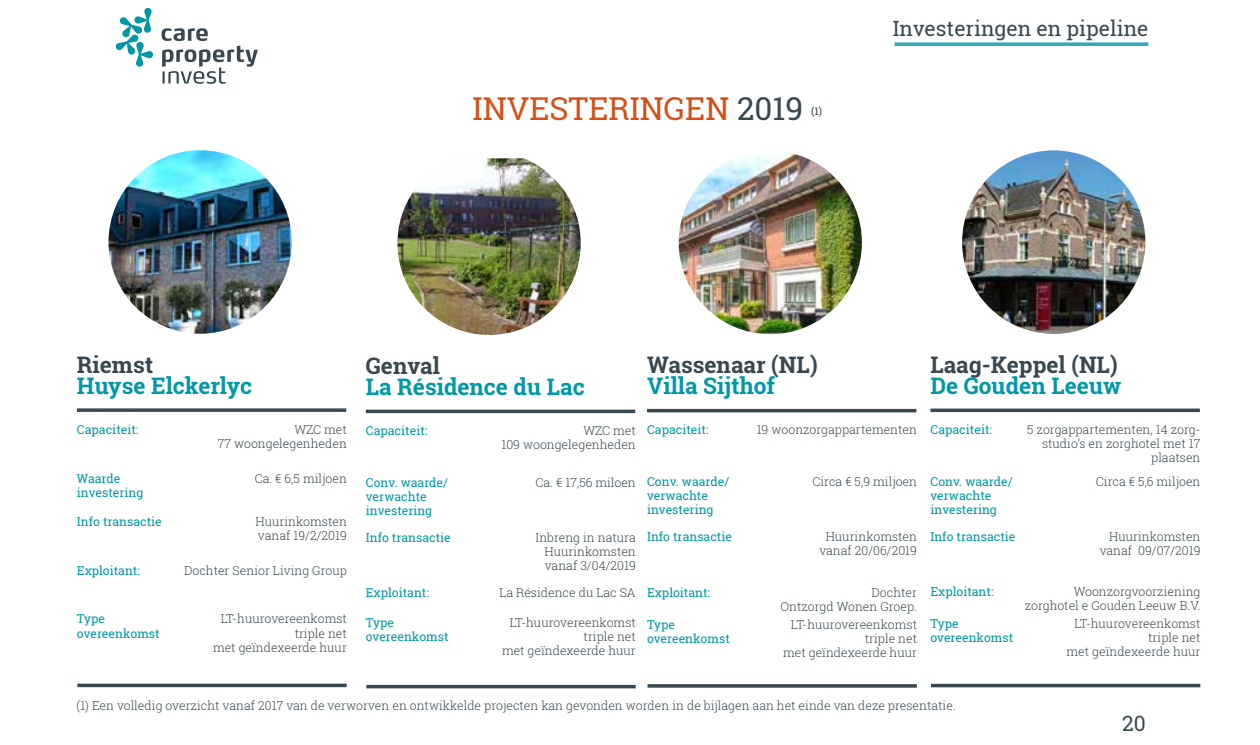
<style>
.page{position:relative;width:1260px;height:745px;background:#fff}
.page>*{position:absolute;margin:0;border:0;box-sizing:border-box;transform-origin:0 0}
.t1{font:31.5px "Roboto Slab";color:#d65016}
.t2{font:700 22.75px "Roboto Slab";color:#0098a7}
.t3{font:700 22.75px "Roboto Slab";color:#384850}
.t4{font:21px "Roboto Slab";color:#384850}
.t5{font:300 12.25px/14px "Roboto Slab";color:#384850;text-align:right}
.t6{font:12.25px/14px "Roboto Slab";color:#0098a7}
.t7{font:10.5px "Roboto Slab";color:#384850}
.s1{color:#384850}
</style>
<div class="page">
<svg style="left:895px;top:42px;width:253px;height:4px"></svg>
<svg style="left:115px;top:8px;width:38px;height:59px"></svg>
<svg style="left:162px;top:28px;width:96px;height:56px"></svg>
<img style="left:397px;top:158px;width:184px;height:177px">
<svg style="left:366px;top:409px;width:269px;height:4px"></svg>
<img style="left:109px;top:150px;width:183px;height:183px;border-radius:92px">
<hr style="left:77px;top:408px;width:269px;height:3px;background:#384850">
<hr style="left:77px;top:683px;width:270px;height:3px;background:#384850">
<svg style="left:366px;top:684px;width:270px;height:4px"></svg>
<img style="left:962px;top:150px;width:183px;height:183px;border-radius:91px">
<svg style="left:930px;top:408px;width:270px;height:4px"></svg>
<hr style="left:931px;top:683px;width:269px;height:3px;background:#384850">
<img style="left:679px;top:151px;width:183px;height:183px;border-radius:92px">
<svg style="left:647px;top:408px;width:269px;height:4px"></svg>
<svg style="left:648px;top:684px;width:269px;height:3px"></svg>
<h1 class="t1" style="left:473px;top:87px;width:332px">INVESTERINGEN <span class="s1">2019</span></h1>
<p class="t7" style="left:811px;top:104px;width:13px">(1)</p>
<h3 class="t4" style="left:893px;top:14px;width:257px">Investeringen en pipeline</h3>
<h2 class="t3" style="left:77px;top:348px;width:78px">Riemst</h2>
<h2 class="t2" style="left:77px;top:369px;width:177px">Huyse Elckerlyc</h2>
<p class="t6" style="left:77px;top:422px;width:63px">Capaciteit:</p>
<p class="t5" style="left:218px;top:422px;width:131px">WZC met<br>77 woongelegenheden</p>
<p class="t6" style="left:77px;top:471px;width:68px">Waarde investering</p>
<p class="t5" style="left:255px;top:471px;width:94px">Ca. € 6,5 miljoen</p>
<p class="t6" style="left:77px;top:513px;width:87px">Info transactie</p>
<p class="t5" style="left:256px;top:513px;width:93px;text-align:left">Huurinkomsten vanaf 19/2/2019</p>
<p class="t6" style="left:77px;top:563px;width:65px">Exploitant:</p>
<p class="t5" style="left:184px;top:563px;width:164px">Dochter Senior Living Group</p>
<p class="t6" style="left:77px;top:611px;width:84px">Type overeenkomst</p>
<p class="t5" style="left:213px;top:611px;width:135px">LT-huurovereenkomst triple net<br>met geïndexeerde huur</p>
<h2 class="t3" style="left:366px;top:350px;width:76px">Genval</h2>
<h2 class="t2" style="left:366px;top:371px;width:220px">La Résidence du Lac</h2>
<p class="t6" style="left:366px;top:423px;width:63px">Capaciteit:</p>
<p class="t5" style="left:501px;top:423px;width:136px">WZC met<br>109 woongelegenheden</p>
<p class="t6" style="left:366px;top:475px;width:84px">Conv. waarde/ verwachte investering</p>
<p class="t5" style="left:535px;top:475px;width:102px">Ca. € 17,56 miloen</p>
<p class="t6" style="left:366px;top:530px;width:87px">Info transactie</p>
<p class="t5" style="left:545px;top:529px;width:93px;text-align:justify;text-indent:-9px">Inbreng in natura Huurinkomsten vanaf 3/04/2019</p>
<p class="t6" style="left:366px;top:585px;width:65px">Exploitant:</p>
<p class="t5" style="left:499px;top:585px;width:138px">La Résidence du Lac SA</p>
<p class="t6" style="left:366px;top:615px;width:84px">Type overeenkomst</p>
<p class="t5" style="left:502px;top:615px;width:135px">LT-huurovereenkomst triple net<br>met geïndexeerde huur</p>
<h2 class="t3" style="left:647px;top:349px;width:172px">Wassenaar (NL)</h2>
<h2 class="t2" style="left:647px;top:370px;width:130px">Villa Sijthof</h2>
<p class="t6" style="left:647px;top:422px;width:63px">Capaciteit:</p>
<p class="t5" style="left:757px;top:422px;width:162px">19 woonzorgappartementen</p>
<p class="t6" style="left:647px;top:474px;width:84px">Conv. waarde/ verwachte investering</p>
<p class="t5" style="left:812px;top:474px;width:106px">Circa € 5,9 miljoen</p>
<p class="t6" style="left:647px;top:529px;width:87px">Info transactie</p>
<p class="t5" style="left:819px;top:529px;width:99px;text-align:center">Huurinkomsten vanaf 20/06/2019</p>
<p class="t6" style="left:647px;top:584px;width:65px">Exploitant:</p>
<p class="t5" style="left:781px;top:584px;width:138px">Dochter<br>Ontzorgd Wonen Groep.</p>
<p class="t6" style="left:647px;top:616px;width:84px">Type overeenkomst</p>
<p class="t5" style="left:783px;top:616px;width:135px">LT-huurovereenkomst triple net<br>met geïndexeerde huur</p>
<h2 class="t3" style="left:930px;top:349px;width:189px">Laag-Keppel (NL)</h2>
<h2 class="t2" style="left:930px;top:370px;width:193px">De Gouden Leeuw</h2>
<p class="t6" style="left:930px;top:422px;width:63px">Capaciteit:</p>
<p class="t5" style="left:1027px;top:422px;width:175px">5 zorgappartementen, 14 zorg&shy;studio’s en zorghotel met 17 plaatsen</p>
<p class="t6" style="left:930px;top:474px;width:84px">Conv. waarde/ verwachte investering</p>
<p class="t5" style="left:1096px;top:474px;width:106px">Circa € 5,6 miljoen</p>
<p class="t6" style="left:930px;top:528px;width:87px">Info transactie</p>
<p class="t5" style="left:1100px;top:528px;width:102px">Huurinkomsten vanaf 09/07/2019</p>
<p class="t6" style="left:930px;top:584px;width:65px">Exploitant:</p>
<p class="t5" style="left:1025px;top:584px;width:177px">Woonzorgvoorziening zorghotel e Gouden Leeuw B.V.</p>
<p class="t6" style="left:930px;top:616px;width:84px">Type overeenkomst</p>
<p class="t5" style="left:1067px;top:616px;width:135px">LT-huurovereenkomst triple net<br>met geïndexeerde huur</p>
<p class="t5" style="left:77px;top:698px;width:881px">(1) Een volledig overzicht vanaf 2017 van de verworven en ontwikkelde projecten kan gevonden worden in de bijlagen aan het einde van deze presentatie.</p>
<h3 class="t4" style="left:1122px;top:708px;width:25px">20</h3>
</div>
